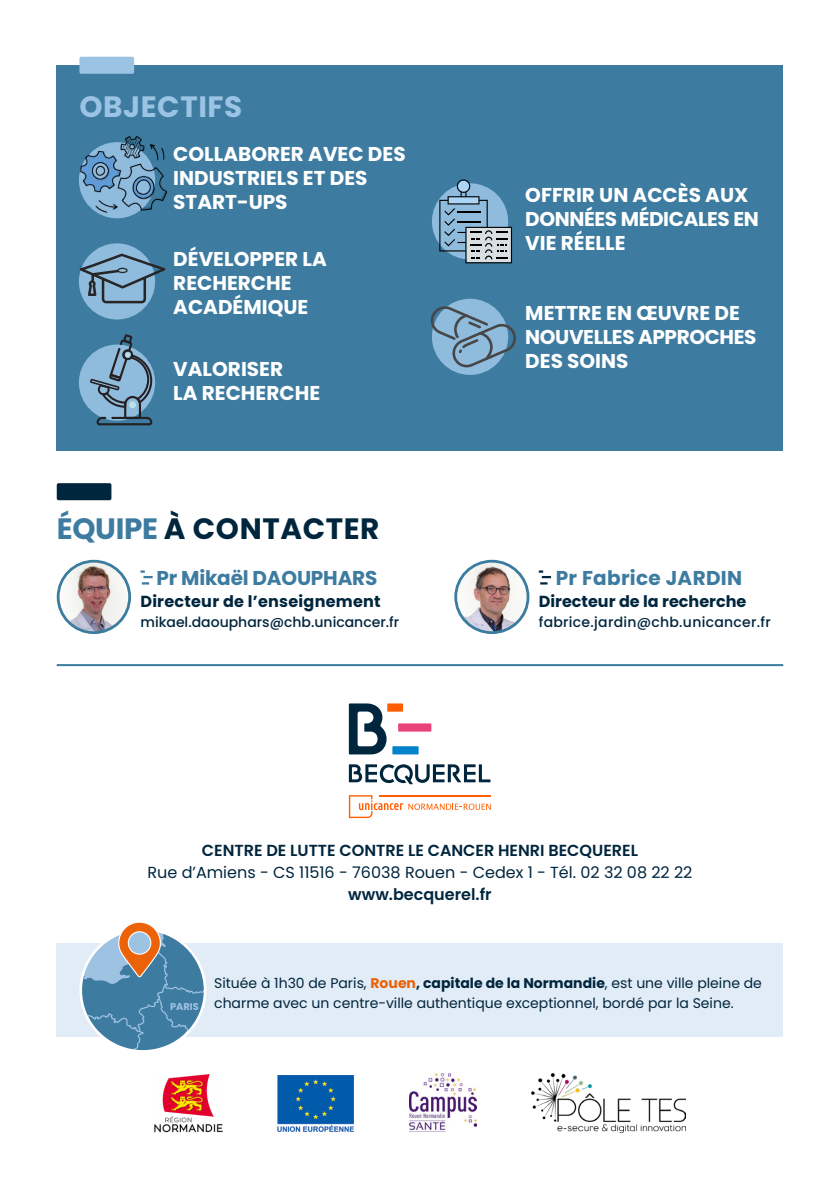
<style>
.page{position:relative;width:840px;height:1191px;background:#fff}
.page>*{position:absolute;margin:0;border:0;box-sizing:border-box;transform-origin:0 0}
.t1{font:700 29.4px "Poppins";letter-spacing:.02em;color:#00263e}
.t2{font:700 29.4px "Poppins";letter-spacing:.02em;color:#9bc3e3}
.t3{font:700 20px/24px "Poppins";color:#fff}
.t4{font:700 20px "Poppins";letter-spacing:-.01em;color:#3d7ba0}
.t5{font:700 20px "Poppins";letter-spacing:.015em;color:#3d7ba0}
.t6{font:16px/22px "Poppins";color:#00263e;text-align:center}
.t7{font:700 16px "Poppins";letter-spacing:.015em;color:#00263e}
.t8{font:600 16px "Poppins";color:#00263e}
.t9{font:14px "Poppins";color:#00263e}
.t10{font:500 14px "Poppins";color:#00263e}
.t11{font:500 14px "Poppins";letter-spacing:.02em;color:#00263e}
.t12{font:700 9.8px "Poppins";color:#9ec2e2}
.s1{color:#3d7ba0}
.s2{font-weight:600}
.s3{font-weight:700;color:#eb6209}
.s4{font-weight:700}
</style>
<div class="page">
<div style="left:57px;top:65px;width:725px;height:386px;background:#3d7ba0"></div>
<div style="left:79px;top:57px;width:55px;height:17px;background:#9bc3e3;border-radius:2px"></div>
<svg style="left:348px;top:764px;width:142px;height:20px"></svg>
<svg style="left:348px;top:703px;width:43px;height:51px"></svg>
<div style="left:398px;top:723px;width:33px;height:8px;background:#ea4379"></div>
<div style="left:387px;top:703px;width:16px;height:8px;background:#ff5e00"></div>
<div style="left:392px;top:746px;width:26px;height:8px;background:#0083ca"></div>
<svg style="left:348px;top:795px;width:142px;height:23px"></svg>
<hr style="left:379px;top:795px;width:112px;height:1px;background:#ff5e00">
<img style="left:154px;top:1074px;width:68px;height:58px">
<img style="left:277px;top:1075px;width:76px;height:56px">
<img style="left:409px;top:1073px;width:66px;height:59px">
<div style="left:79px;top:243px;width:76px;height:76px;background:#8fbbdd;border-radius:50%"></div>
<div style="left:79px;top:344px;width:76px;height:77px;background:#8fbbdd;border-radius:50%"></div>
<div style="left:79px;top:142px;width:76px;height:76px;background:#8fbbdd;border-radius:50%"></div>
<img style="left:531px;top:1073px;width:154px;height:59px">
<svg style="left:90px;top:334px;width:62px;height:91px"></svg>
<img style="left:80px;top:137px;width:86px;height:76px">
<svg style="left:80px;top:253px;width:85px;height:50px"></svg>
<div style="left:57px;top:943px;width:725px;height:93px;background:#e2ecf6"></div>
<svg style="left:140px;top:570px;width:13px;height:14px"></svg>
<svg style="left:538px;top:570px;width:12px;height:14px"></svg>
<img style="left:455px;top:561px;width:72px;height:71px;border-radius:36px">
<div style="left:454px;top:560px;width:75px;height:74px;border:3px solid #3b7c9f;border-radius:50%"></div>
<img style="left:58px;top:561px;width:72px;height:71px;border-radius:36px">
<div style="left:57px;top:560px;width:74px;height:74px;border:3px solid #3b7c9f;border-radius:50%"></div>
<svg style="left:431px;top:183px;width:77px;height:76px"></svg>
<svg style="left:439px;top:179px;width:72px;height:84px"></svg>
<div style="left:431px;top:299px;width:77px;height:76px;background:#8fbbdd;border-radius:50%"></div>
<svg style="left:430px;top:306px;width:86px;height:61px"></svg>
<svg style="left:81px;top:922px;width:124px;height:129px"></svg>
<div style="left:57px;top:483px;width:54px;height:17px;background:#00263e;border-radius:2px"></div>
<hr style="left:57px;top:664px;width:725px;height:2px;background:#3b7c9f">
<p class="t2" style="left:79px;top:90px;width:164px">OBJECTIFS</p>
<p class="t3" style="left:173px;top:142px;width:234px">COLLABORER AVEC DES<br>INDUSTRIELS ET DES<br>START-UPS</p>
<p class="t3" style="left:173px;top:247px;width:155px">DÉVELOPPER LA</p>
<p class="t3" style="left:173px;top:271px;width:120px">RECHERCHE</p>
<p class="t3" style="left:173px;top:295px;width:137px">ACADÉMIQUE</p>
<p class="t3" style="left:173px;top:357px;width:111px">VALORISER</p>
<p class="t3" style="left:173px;top:381px;width:148px">LA RECHERCHE</p>
<p class="t1" style="left:57px;top:512px;width:324px"><span class="s1">ÉQUIPE</span> À CONTACTER</p>
<p class="t4" style="left:156px;top:566px;width:222px">Pr Mikaël DAOUPHARS</p>
<p class="t7" style="left:140px;top:591px;width:241px">Directeur de l’enseignement</p>
<p class="t10" style="left:140px;top:613px;width:260px">mikael.daouphars@chb.unicancer.fr</p>
<p class="t3" style="left:525px;top:183px;width:235px">OFFRIR UN ACCÈS AUX<br>DONNÉES MÉDICALES EN<br>VIE RÉELLE</p>
<p class="t3" style="left:525px;top:301px;width:232px">METTRE EN ŒUVRE DE<br>NOUVELLES APPROCHES<br>DES SOINS</p>
<p class="t5" style="left:555px;top:566px;width:188px">Pr Fabrice JARDIN</p>
<p class="t7" style="left:538px;top:591px;width:209px">Directeur de la recherche</p>
<p class="t11" style="left:538px;top:613px;width:233px">fabrice.jardin@chb.unicancer.fr</p>
<p class="t6" style="left:147px;top:839px;width:546px"><span class="s2">CENTRE DE LUTTE CONTRE LE CANCER HENRI BECQUEREL<br></span>Rue d’Amiens - CS 11516 - 76038 Rouen - Cedex 1 - Tél. 02 32 08 22 22</p>
<p class="t8" style="left:348px;top:885px;width:145px">www.becquerel.fr</p>
<p class="t9" style="left:214px;top:974px;width:549px">Située à 1h30 de Paris, <span class="s3">Rouen</span><span class="s4">, capitale de la Normandie</span>, est une ville pleine de</p>
<p class="t12" style="left:170px;top:1001px;width:30px">PARIS</p>
<p class="t9" style="left:214px;top:994px;width:520px">charme avec un centre-ville authentique exceptionnel, bordé par la Seine.</p>
</div>
